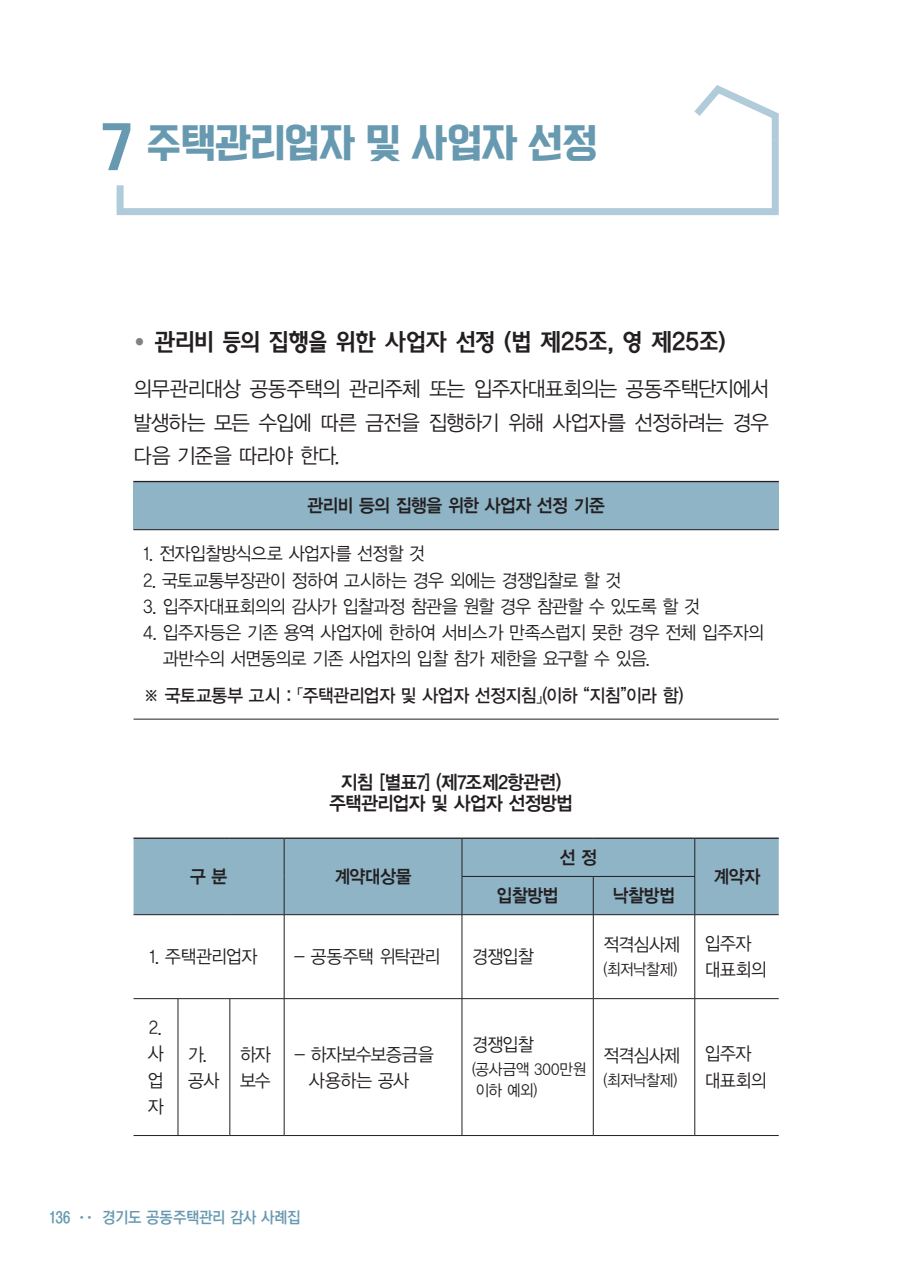
<style>
.page{position:relative;width:903px;height:1278px;background:#fff}
.page>*{position:absolute;margin:0;border:0;box-sizing:border-box;transform-origin:0 0}
.t1{font:50.75px "Korean YNSJG5 R";color:#6799b0}
.t2{font:36.75px "Korean YNSJG5 R";color:#6799b0}
.t3{font:23.62px "Korean AGD E";letter-spacing:-.02em;color:#231f20;scale:.95 1}
.t4{font:21px/33.2px "YDVYGO12";letter-spacing:-.03em;color:#231f20;text-align:justify;scale:.95 1}
.t5{font:19.25px/21px "YDVYGO14";letter-spacing:-.025em;color:#231f20;text-align:center;scale:.93 1}
.t6{font:18.38px/26.2px "YDVYGO12";letter-spacing:-.025em;color:#231f20;scale:.93 1}
.t7{font:18.38px "YDVYGO14";letter-spacing:-.025em;color:#231f20;scale:.93 1}
.t8{font:18.38px "YDVYGO13";letter-spacing:-.02em;color:#231f20;scale:.93 1}
.t9{font:15.75px/21px "YDVYGO12";letter-spacing:-.015em;color:#231f20;scale:.93 1}
.t10{font:15.75px "YDVYGO540";letter-spacing:-.025em;color:#6799b0;scale:.95 1}
.t11{font:15.75px "YDVYGO540";letter-spacing:-.025em;color:#6799b0}
.s1{font-family:"YDVYGO12";font-size:14px;color:#808285}
</style>
<div class="page">
<div style="left:133px;top:481px;width:645px;height:48px;background:#8eb4c6"></div>
<hr style="left:133px;top:718px;width:645px;height:1px;background:#231f20">
<hr style="left:133px;top:481px;width:645px;height:1px;background:#231f20">
<hr style="left:133px;top:529px;width:645px;height:1px;background:#231f20">
<div style="left:133px;top:838px;width:645px;height:76px;background:#8eb4c6"></div>
<hr style="left:133px;top:837px;width:45px;height:1px;background:#231f20">
<hr style="left:178px;top:837px;width:52px;height:1px;background:#231f20">
<hr style="left:230px;top:837px;width:54px;height:1px;background:#231f20">
<hr style="left:284px;top:837px;width:178px;height:1px;background:#231f20">
<hr style="left:462px;top:837px;width:131px;height:1px;background:#231f20">
<hr style="left:593px;top:837px;width:101px;height:1px;background:#231f20">
<hr style="left:694px;top:837px;width:84px;height:1px;background:#231f20">
<hr style="left:284px;top:838px;width:1px;height:38px;background:#231f20">
<hr style="left:284px;top:876px;width:1px;height:38px;background:#231f20">
<hr style="left:461px;top:838px;width:1px;height:38px;background:#231f20">
<hr style="left:694px;top:838px;width:1px;height:38px;background:#231f20">
<hr style="left:462px;top:876px;width:131px;height:1px;background:#231f20">
<hr style="left:461px;top:876px;width:1px;height:38px;background:#231f20">
<hr style="left:593px;top:876px;width:102px;height:1px;background:#231f20">
<hr style="left:593px;top:876px;width:1px;height:38px;background:#231f20">
<hr style="left:694px;top:876px;width:1px;height:38px;background:#231f20">
<hr style="left:133px;top:914px;width:45px;height:1px;background:#231f20">
<hr style="left:178px;top:914px;width:52px;height:1px;background:#231f20">
<hr style="left:230px;top:914px;width:54px;height:1px;background:#231f20">
<hr style="left:284px;top:914px;width:178px;height:1px;background:#231f20">
<hr style="left:284px;top:914px;width:1px;height:84px;background:#231f20">
<hr style="left:462px;top:914px;width:131px;height:1px;background:#231f20">
<hr style="left:461px;top:914px;width:1px;height:84px;background:#231f20">
<hr style="left:593px;top:914px;width:101px;height:1px;background:#231f20">
<hr style="left:593px;top:914px;width:1px;height:84px;background:#231f20">
<hr style="left:694px;top:914px;width:84px;height:1px;background:#231f20">
<hr style="left:694px;top:914px;width:1px;height:84px;background:#231f20">
<hr style="left:133px;top:998px;width:45px;height:1px;background:#231f20">
<hr style="left:133px;top:1135px;width:45px;height:1px;background:#231f20">
<hr style="left:178px;top:998px;width:52px;height:1px;background:#231f20">
<hr style="left:178px;top:998px;width:1px;height:137px;background:#231f20">
<hr style="left:178px;top:1135px;width:52px;height:1px;background:#231f20">
<hr style="left:230px;top:998px;width:54px;height:1px;background:#231f20">
<hr style="left:229px;top:998px;width:1px;height:137px;background:#231f20">
<hr style="left:284px;top:998px;width:178px;height:1px;background:#231f20">
<hr style="left:284px;top:998px;width:1px;height:137px;background:#231f20">
<hr style="left:462px;top:998px;width:131px;height:1px;background:#231f20">
<hr style="left:461px;top:998px;width:1px;height:137px;background:#231f20">
<hr style="left:593px;top:998px;width:101px;height:1px;background:#231f20">
<hr style="left:593px;top:998px;width:1px;height:137px;background:#231f20">
<hr style="left:694px;top:998px;width:84px;height:1px;background:#231f20">
<hr style="left:694px;top:998px;width:1px;height:137px;background:#231f20">
<hr style="left:230px;top:1135px;width:54px;height:1px;background:#231f20">
<hr style="left:284px;top:1135px;width:178px;height:1px;background:#231f20">
<hr style="left:462px;top:1135px;width:131px;height:1px;background:#231f20">
<hr style="left:593px;top:1135px;width:101px;height:1px;background:#231f20">
<hr style="left:694px;top:1135px;width:84px;height:1px;background:#231f20">
<svg style="left:694px;top:85px;width:85px;height:48px"></svg>
<svg style="left:116px;top:133px;width:663px;height:83px"></svg>
<h1 class="t1" style="left:101px;top:120px;width:33px">7</h1>
<h2 class="t2" style="left:146px;top:123px;width:453px">주택관리업자 및 사업자 선정</h2>
<p class="t3" style="left:133px;top:329px;width:625px"><span class="s1">●</span> 관리비 등의 집행을 위한 사업자 선정 (법 제25조, 영 제25조)</p>
<p class="t4" style="left:133px;top:371px;width:670px">의무관리대상 공동주택의 관리주체 또는 입주자대표회의는 공동주택단지에서 발생하는 모든 수입에 따른 금전을 집행하기 위해 사업자를 선정하려는 경우 다음 기준을 따라야 한다.</p>
<p class="t7" style="left:307px;top:493px;width:321px">관리비 등의 집행을 위한 사업자 선정 기준</p>
<p class="t6" style="left:143px;top:539px;width:304px">1. 전자입찰방식으로 사업자를 선정할 것</p>
<p class="t6" style="left:143px;top:565px;width:515px">2. 국토교통부장관이 정하여 고시하는 경우 외에는 경쟁입찰로 할 것</p>
<p class="t6" style="left:143px;top:592px;width:599px">3. 입주자대표회의의 감사가 입찰과정 참관을 원할 경우 참관할 수 있도록 할 것</p>
<p class="t6" style="left:163px;top:618px;width:647px;text-indent:-20px">4. 입주자등은 기존 용역 사업자에 한하여 서비스가 만족스럽지 못한 경우 전체 입주자의 과반수의 서면동의로 기존 사업자의 입찰 참가 제한을 요구할 수 있음.</p>
<p class="t8" style="left:143px;top:682px;width:582px">※ 국토교통부 고시 : 「주택관리업자 및 사업자 선정지침」(이하 “지침”이라 함)</p>
<p class="t5" style="left:329px;top:770px;width:263px">지침 [별표7] (제7조제2항관련) 주택관리업자 및 사업자 선정방법</p>
<p class="t7" style="left:190px;top:864px;width:42px">구 분</p>
<p class="t7" style="left:334px;top:864px;width:85px">계약대상물</p>
<p class="t7" style="left:559px;top:845px;width:42px">선 정</p>
<p class="t7" style="left:496px;top:883px;width:68px">입찰방법</p>
<p class="t7" style="left:613px;top:883px;width:68px">낙찰방법</p>
<p class="t6" style="left:149px;top:942px;width:117px">1. 주택관리업자</p>
<p class="t6" style="left:294px;top:942px;width:159px">- 공동주택 위탁관리</p>
<p class="t6" style="left:472px;top:942px;width:67px">경쟁입찰</p>
<p class="t6" style="left:148px;top:1013px;width:18px;text-align:justify">2. 사 업 자</p>
<p class="t6" style="left:188px;top:1039px;width:35px">가. 공사</p>
<p class="t6" style="left:240px;top:1039px;width:35px">하자 보수</p>
<p class="t6" style="left:294px;top:1039px;width:151px;text-align:center">- 하자보수보증금을 사용하는 공사</p>
<p class="t6" style="left:472px;top:1030px;width:67px">경쟁입찰</p>
<p class="t9" style="left:472px;top:1058px;width:124px">(공사금액 300만원 이하 예외)</p>
<p class="t6" style="left:603px;top:930px;width:84px">적격심사제</p>
<p class="t9" style="left:603px;top:958px;width:81px">(최저낙찰제)</p>
<p class="t6" style="left:603px;top:1040px;width:84px">적격심사제</p>
<p class="t9" style="left:603px;top:1068px;width:81px">(최저낙찰제)</p>
<p class="t7" style="left:713px;top:864px;width:51px">계약자</p>
<p class="t6" style="left:705px;top:928px;width:68px">입주자 대표회의</p>
<p class="t6" style="left:705px;top:1039px;width:68px">입주자 대표회의</p>
<p class="t11" style="left:49px;top:1206px;width:23px">136</p>
<p class="t10" style="left:79px;top:1206px;width:234px"><sup>●</sup> <sup>●</sup> 경기도 공동주택관리 감사 사례집</p>
</div>
